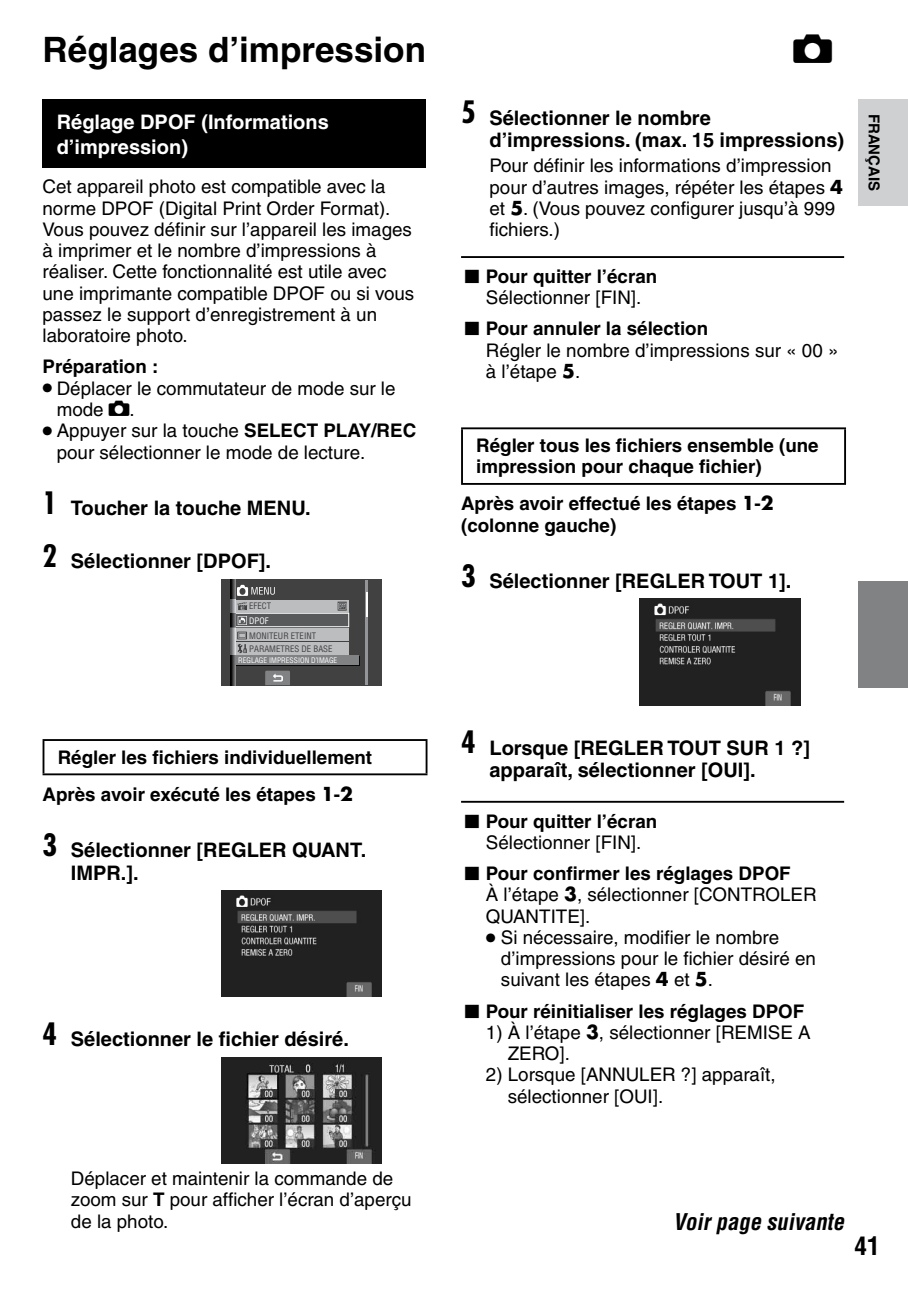
<style>
.page{position:relative;width:908px;height:1290px;background:#fff}
.page>*{position:absolute;margin:0;border:0;box-sizing:border-box;transform-origin:0 0}
.t1{font:38.5px "Everio Font";color:#000}
.t2{font:700 35px "Helvetica";color:#000}
.t3{font:700 condensed 25px "Helvetica";color:#000}
.t4{font:italic 700 condensed 22.5px "Helvetica";color:#000}
.t5{font:700 20px/22.5px "Helvetica";color:#000}
.t6{font:700 20px/25px "Helvetica";color:#fff}
.t7{font:18.75px/21.2px "Helvetica";color:#000}
.t8{font:700 18.75px/21.2px "Helvetica";color:#000}
.t9{font:700 15px "Helvetica";color:#000}
.t10{font:condensed 8.75px/13.8px "Helvetica";color:#414142}
.t11{font:condensed 8.75px "Helvetica";color:#fff}
.t12{font:condensed 7.5px "Helvetica";color:#fff}
.s1{font-size:28px}
.s2{font-family:"Everio Font";font-size:20.5px}
.s3{font-weight:700}
.s4{font-family:"Futura";font-stretch:condensed;font-size:30px}
.s5{font-family:"Futura";font-weight:700}
.s6{font-family:"Everio Font M8";font-weight:400;font-size:22px}
.s7{font-weight:400}
.s8{font-family:"Everio Font M8";font-size:22px}
.s9{font-family:"Futura"}
</style>
<div class="page">
<div style="left:857px;top:581px;width:50px;height:106px;background:#808284"></div>
<div style="left:857px;top:99px;width:50px;height:107px;background:#cfd0d2"></div>
<div style="left:43px;top:99px;width:382px;height:69px;background:#000"></div>
<div style="left:221px;top:579px;width:160px;height:106px;background:#414142"></div>
<svg style="left:265px;top:671px;width:25px;height:14px"></svg>
<svg style="left:230px;top:580px;width:5px;height:105px"></svg>
<hr style="left:365px;top:580px;width:2px;height:104px;background:#939598">
<svg style="left:366px;top:592px;width:1px;height:24px"></svg>
<div style="left:230px;top:642px;width:118px;height:13px;background:#bcbdbf"></div>
<div style="left:236px;top:656px;width:124px;height:10px;background:#080808"></div>
<div style="left:235px;top:655px;width:124px;height:10px;background:#808284"></div>
<div style="left:230px;top:628px;width:118px;height:13px;background:#bcbdbf"></div>
<div style="left:230px;top:613px;width:118px;height:14px;background:#58595b"></div>
<div style="left:230px;top:613px;width:119px;height:14px;border:1px solid #fff"></div>
<div style="left:231px;top:600px;width:118px;height:12px;background:#bcbdbf"></div>
<svg style="left:230px;top:585px;width:45px;height:70px"></svg>
<svg style="left:337px;top:601px;width:9px;height:10px"></svg>
<hr style="left:43px;top:739px;width:384px;height:2px;background:#000">
<hr style="left:43px;top:741px;width:1px;height:32px;background:#000">
<hr style="left:425px;top:741px;width:2px;height:32px;background:#000">
<hr style="left:43px;top:773px;width:384px;height:2px;background:#000">
<img style="left:221px;top:890px;width:160px;height:107px">
<img style="left:221px;top:1057px;width:160px;height:106px">
<hr style="left:461px;top:256px;width:382px;height:2px;background:#000">
<hr style="left:461px;top:801px;width:382px;height:2px;background:#000">
<hr style="left:461px;top:427px;width:384px;height:2px;background:#000">
<hr style="left:461px;top:429px;width:2px;height:54px;background:#000">
<hr style="left:843px;top:429px;width:2px;height:54px;background:#000">
<hr style="left:461px;top:483px;width:384px;height:2px;background:#000">
<img style="left:639px;top:599px;width:160px;height:106px">
<h2 class="t2" style="left:43px;top:29px;width:385px">Réglages d’impression</h2>
<h1 class="t1" style="left:793px;top:28px;width:40px">#</h1>
<p class="t6" style="left:57px;top:109px;width:273px">Réglage DPOF (Informations d’impression)</p>
<p class="t7" style="left:43px;top:176px;width:373px">Cet appareil photo est compatible avec la norme DPOF (Digital Print Order Format).<br>Vous pouvez définir sur l’appareil les images à imprimer et le nombre d’impressions à réaliser. Cette fonctionnalité est utile avec une imprimante compatible DPOF ou si vous passez le support d’enregistrement à un laboratoire photo.</p>
<p class="t8" style="left:43px;top:356px;width:117px">Préparation :</p>
<p class="t7" style="left:57px;top:377px;width:340px;text-indent:-14px"><span class="s1">•</span> Déplacer le commutateur de mode sur le mode <span class="s2">#</span>.</p>
<p class="t7" style="left:57px;top:420px;width:361px;text-indent:-14px"><span class="s1">•</span> Appuyer sur la touche <span class="s3">SELECT PLAY/REC </span>pour sélectionner le mode de lecture.</p>
<p class="t5" style="left:43px;top:497px;width:270px"><span class="s4">1</span> Toucher la touche MENU.</p>
<p class="t5" style="left:43px;top:550px;width:230px"><span class="s4">2</span> Sélectionner [DPOF].</p>
<p class="t10" style="left:249px;top:599px;width:23px">EFECT</p>
<p class="t10" style="left:249px;top:628px;width:85px">MONITEUR ETEINT<br>PARAMETRES DE BASE</p>
<p class="t12" style="left:238px;top:656px;width:101px">REGLAGE IMPRESSION D’IMAGE</p>
<p class="t11" style="left:249px;top:616px;width:21px">DPOF</p>
<p class="t5" style="left:489px;top:106px;width:356px;text-indent:-28px"><span class="s4">5</span> Sélectionner le nombre d’impressions. (max. 15 impressions)</p>
<p class="t7" style="left:489px;top:155px;width:355px">Pour définir les informations d’impression pour d’autres images, répéter les étapes <span class="s5">4 </span>et <span class="s5">5</span>. (Vous pouvez configurer jusqu’à 999 fichiers.)</p>
<p class="t8" style="left:461px;top:265px;width:197px;text-align:center"><span class="s6">L</span> Pour quitter l’écran<br><span class="s7">Sélectionner [FIN].</span></p>
<p class="t7" style="left:485px;top:318px;width:354px;text-indent:-25px"><span class="s8">L</span> <span class="s3">Pour annuler la sélection<br></span>Régler le nombre d’impressions sur « 00 » à l’étape <span class="s5">5</span>.</p>
<p class="t8" style="left:476px;top:434px;width:344px">Régler tous les fichiers ensemble (une impression pour chaque fichier)</p>
<p class="t8" style="left:461px;top:493px;width:314px">Après avoir effectué les étapes <span class="s9">1</span>-<span class="s9">2 </span>(colonne gauche)</p>
<p class="t5" style="left:461px;top:570px;width:332px"><span class="s4">3</span> Sélectionner [REGLER TOUT 1].</p>
<p class="t9" style="left:883px;top:114px;width:79px;rotate:90deg">FRANÇAIS</p>
<p class="t8" style="left:43px;top:738px;width:331px;line-height:37px;text-indent:15px">Régler les fichiers individuellement<br>Après avoir exécuté les étapes <span class="s9">1</span>-<span class="s9">2</span></p>
<p class="t5" style="left:71px;top:839px;width:297px;text-indent:-28px"><span class="s4">3</span> Sélectionner [REGLER QUANT.<br>IMPR.].</p>
<p class="t5" style="left:43px;top:1028px;width:308px"><span class="s4">4</span> Sélectionner le fichier désiré.</p>
<p class="t7" style="left:71px;top:1168px;width:342px">Déplacer et maintenir la commande de zoom sur <span class="s3">T</span> pour afficher l’écran d’aperçu de la photo.</p>
<p class="t5" style="left:489px;top:736px;width:322px;text-indent:-28px"><span class="s4">4</span> Lorsque [REGLER TOUT SUR 1 ?] apparaît, sélectionner [OUI].</p>
<p class="t8" style="left:461px;top:810px;width:197px;text-align:center"><span class="s6">L</span> Pour quitter l’écran<br><span class="s7">Sélectionner [FIN].</span></p>
<p class="t7" style="left:485px;top:863px;width:332px;text-indent:-25px"><span class="s8">L</span> <span class="s3">Pour confirmer les réglages DPOF<br></span>À l’étape <span class="s5">3</span>, sélectionner [CONTROLER<br>QUANTITE].</p>
<p class="t7" style="left:500px;top:926px;width:316px;text-indent:-15px"><span class="s1">•</span> Si nécessaire, modifier le nombre d’impressions pour le fichier désiré en suivant les étapes <span class="s5">4</span> et <span class="s5">5</span>.</p>
<p class="t8" style="left:461px;top:1000px;width:344px"><span class="s6">L</span> Pour réinitialiser les réglages DPOF</p>
<p class="t7" style="left:507px;top:1021px;width:304px;text-indent:-22px">1) À l’étape <span class="s5">3</span>, sélectionner [REMISE A<br>ZERO].</p>
<p class="t7" style="left:507px;top:1064px;width:269px;text-indent:-22px">2) Lorsque [ANNULER ?] apparaît, sélectionner [OUI].</p>
<p class="t4" style="left:672px;top:1207px;width:177px">Voirpage suivante</p>
<h3 class="t3" style="left:854px;top:1230px;width:26px">41</h3>
</div>
